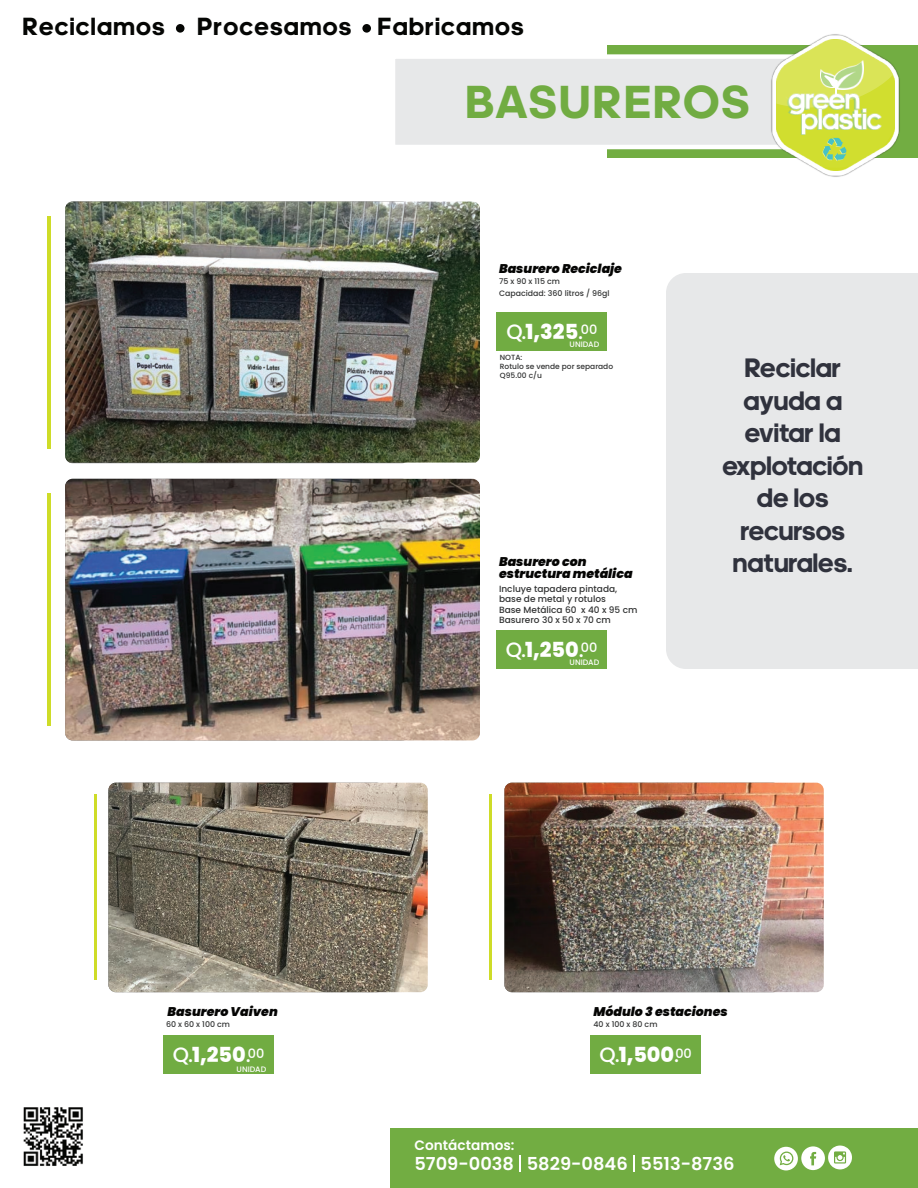
<style>
.page{position:relative;width:918px;height:1188px;background:#fff}
.page>*{position:absolute;margin:0;border:0;box-sizing:border-box;transform-origin:0 0}
.t1{font:700 46.95px "adineue PRO";letter-spacing:.05em;color:#71ac42}
.t2{font:700 29.1px "adi Neue";letter-spacing:-.025em;color:#9bcd66}
.t3{font:700 27.15px/32.5px "adineue PRO";color:#30323d;text-align:center}
.t4{font:700 25.2px "adineue PRO";letter-spacing:.05em;color:#050604}
.t5{font:800 20.7px "Poppins";color:#fff}
.t6{font:600 17.85px "Poppins";color:#fff}
.t7{font:600 13.65px "Poppins";color:#fff}
.t8{font:italic 900 12.6px/12.6px "Poppins";color:#050504}
.t9{font:500 9px/10.5px "Poppins";color:#323333}
.t10{font:500 7.8px "Poppins";color:#323333}
.t11{font:500 7.8px "Poppins";color:#fff}
.t12{font:500 7.5px/9px "Poppins";color:#323333}
.s1{font-weight:500}
</style>
<div class="page">
<div style="left:608px;top:46px;width:310px;height:112px;background:#72ad42"></div>
<div style="left:176px;top:24px;width:9px;height:9px;background:#050604;border-radius:50%"></div>
<div style="left:362px;top:24px;width:9px;height:9px;background:#050604;border-radius:50%"></div>
<div style="left:393px;top:57px;width:426px;height:90px;background:#e7e8e9"></div>
<div style="left:391px;top:54px;width:430px;height:95px;border:4px solid #fff"></div>
<img style="left:818px;top:34px;width:83px;height:143px">
<img style="left:813px;top:168px;width:81px;height:3px">
<svg style="left:771px;top:39px;width:128px;height:129px"></svg>
<img style="left:65px;top:202px;width:415px;height:261px">
<hr style="left:47px;top:216px;width:4px;height:232px;background:#cedc28">
<div style="left:496px;top:312px;width:111px;height:39px;background:#71ac42"></div>
<img style="left:65px;top:479px;width:415px;height:261px">
<div style="left:496px;top:630px;width:111px;height:39px;background:#71ac42"></div>
<hr style="left:47px;top:493px;width:4px;height:233px;background:#cedc28">
<div style="left:666px;top:273px;width:252px;height:396px;background:#e7e8e9"></div>
<div style="left:163px;top:1035px;width:111px;height:39px;background:#71ac42"></div>
<div style="left:591px;top:1035px;width:110px;height:39px;background:#71ac42"></div>
<img style="left:108px;top:783px;width:320px;height:209px">
<hr style="left:94px;top:794px;width:3px;height:186px;background:#cedc28">
<img style="left:504px;top:783px;width:320px;height:209px">
<hr style="left:489px;top:794px;width:3px;height:186px;background:#cedc28">
<div style="left:390px;top:1128px;width:528px;height:60px;background:#72ad42"></div>
<svg style="left:519px;top:1155px;width:2px;height:17px"></svg>
<svg style="left:633px;top:1155px;width:1px;height:17px"></svg>
<img style="left:23px;top:1107px;width:60px;height:59px">
<svg style="left:774px;top:1146px;width:78px;height:24px"></svg>
<h3 class="t4" style="left:22px;top:12px;width:144px">Reciclamos</h3>
<h3 class="t4" style="left:197px;top:12px;width:328px">Procesamos Fabricamos</h3>
<h1 class="t1" style="left:466px;top:74px;width:395px">BASUREROS <sup>GREEN</sup></h1>
<h2 class="t2" style="left:800px;top:109px;width:81px">PLASTIC</h2>
<h3 class="t8" style="left:168px;top:1006px;width:112px">Basurero Vaiven</h3>
<p class="t10" style="left:166px;top:1020px;width:65px">60 x 60 x 100 cm</p>
<h3 class="t5" style="left:173px;top:1043px;width:93px"><span class="s1">Q.</span>1,250<span class="s1">.</span><sup>00</sup></h3>
<p class="t11" style="left:237px;top:1065px;width:31px">UNIDAD</p>
<h3 class="t8" style="left:499px;top:263px;width:124px">Basurero Reciclaje</h3>
<p class="t10" style="left:499px;top:277px;width:62px">75 x 90 x 115 cm</p>
<h3 class="t5" style="left:506px;top:320px;width:93px"><span class="s1">Q.</span>1,325<span class="s1">.</span><sup>00</sup></h3>
<p class="t10" style="left:499px;top:289px;width:112px">Capacidad: 360 litros / 96gl</p>
<p class="t11" style="left:570px;top:340px;width:31px">UNIDAD</p>
<p class="t12" style="left:500px;top:353px;width:115px">NOTA:<br>Rotulo se vende por separado<br>Q95.00 c/u</p>
<h3 class="t8" style="left:499px;top:555px;width:135px">Basurero con estructura metálica</h3>
<p class="t9" style="left:499px;top:583px;width:140px">Incluye tapadera pintada, base de metal y rotulos<br>Base Metálica 60 x 40 x 95 cm<br>Basurero 30 x 50 x 70 cm</p>
<p class="t11" style="left:570px;top:658px;width:31px">UNIDAD</p>
<h3 class="t5" style="left:506px;top:638px;width:93px"><span class="s1">Q.</span>1,250<span class="s1">.</span><sup>00</sup></h3>
<h3 class="t3" style="left:722px;top:351px;width:142px">Reciclar ayuda a evitar la explotación de los recursos naturales.</h3>
<h3 class="t7" style="left:415px;top:1137px;width:101px">Contáctamos:</h3>
<h3 class="t8" style="left:594px;top:1006px;width:136px">Módulo 3 estaciones</h3>
<h3 class="t5" style="left:599px;top:1043px;width:94px"><span class="s1">Q.</span>1,500<span class="s1">.</span><sup>00</sup></h3>
<p class="t10" style="left:594px;top:1020px;width:65px">40 x 100 x 80 cm</p>
<h3 class="t6" style="left:414px;top:1154px;width:322px">5709-0038 5829-0846 5513-8736</h3>
</div>
